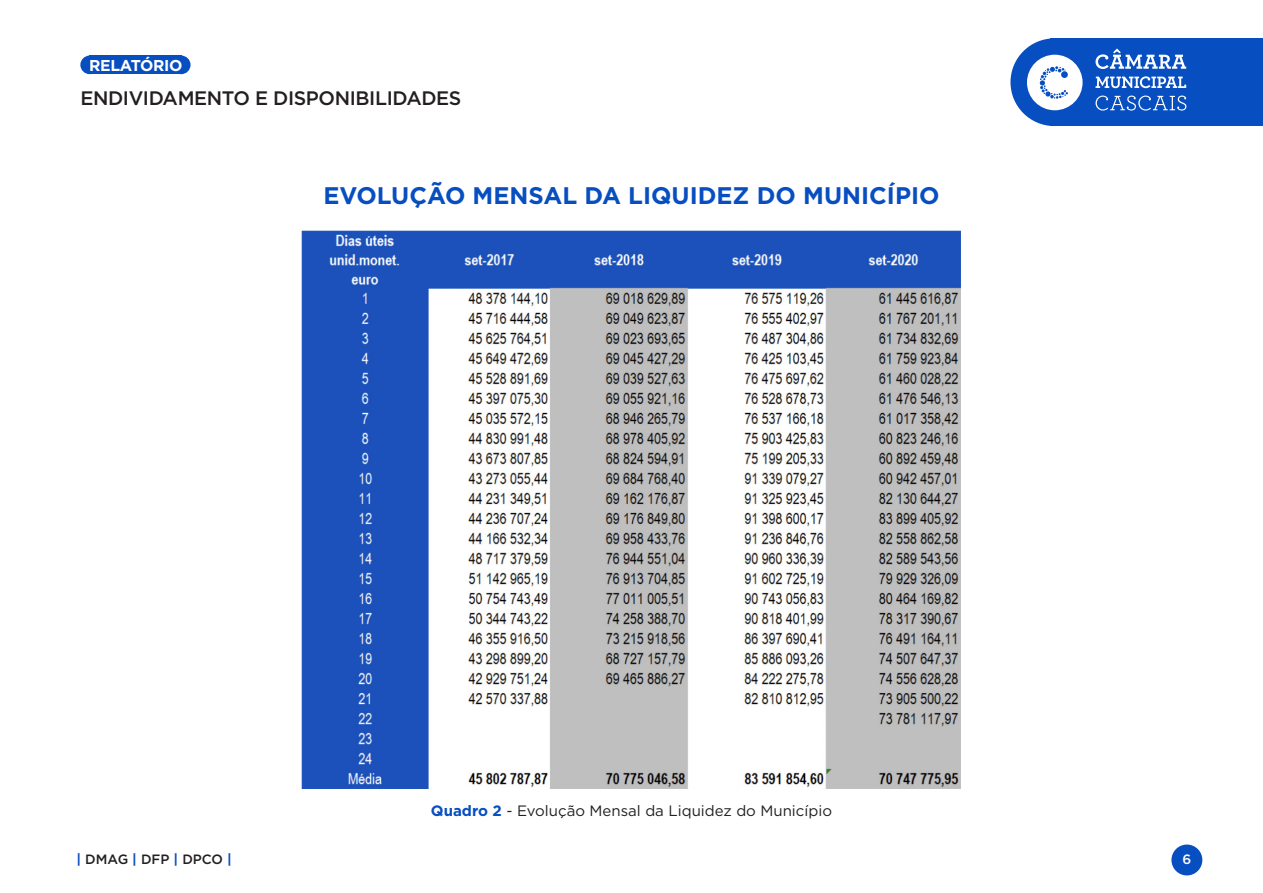
<style>
.page{position:relative;width:1263px;height:893px;background:#fff}
.page>*{position:absolute;margin:0;border:0;box-sizing:border-box;transform-origin:0 0}
.titulo{font:700 24px "Gotham";color:#074ec1}
.t1{font:500 19.5px "Gotham";letter-spacing:-.02em;color:#231f20}
.t2{font:700 15.75px "Gotham";letter-spacing:-.02em;color:#fff}
.texto{font:15px "Gotham";color:#231f20}
.t3{font:500 13.5px "Gotham";color:#231f20}
.t4{font:500 13.5px "Gotham";color:#fff}
.s1{font-weight:700;color:#074ec1}
</style>
<div class="page">
<img style="left:301px;top:230px;width:660px;height:559px">
<div style="left:1171px;top:844px;width:31px;height:31px;background:#074ec1;border-radius:50%"></div>
<div style="left:1051px;top:38px;width:212px;height:88px;background:#074ec1"></div>
<div style="left:1010px;top:38px;width:88px;height:88px;background:#074ec1;border-radius:50%"></div>
<div style="left:89px;top:56px;width:92px;height:18px;background:#074ec1"></div>
<div style="left:80px;top:56px;width:19px;height:18px;background:#074ec1;border-radius:50%"></div>
<div style="left:172px;top:56px;width:19px;height:18px;background:#074ec1;border-radius:50%"></div>
<svg style="left:1095px;top:49px;width:91px;height:20px"></svg>
<svg style="left:1095px;top:96px;width:91px;height:15px"></svg>
<svg style="left:1095px;top:76px;width:91px;height:12px"></svg>
<svg style="left:1027px;top:55px;width:55px;height:55px"></svg>
<p class="t2" style="left:89px;top:55px;width:95px">RELATÓRIO</p>
<p class="t1" style="left:80px;top:85px;width:383px">ENDIVIDAMENTO E DISPONIBILIDADES</p>
<p class="titulo" style="left:323px;top:180px;width:617px">EVOLUÇÃO MENSAL DA LIQUIDEZ DO MUNICÍPIO</p>
<p class="texto" style="left:431px;top:801px;width:403px"><span class="s1">Quadro 2</span> - Evolução Mensal da Liquidez do Município</p>
<p class="t3" style="left:77px;top:850px;width:157px"><span class="s1">|</span> DMAG <span class="s1">|</span> DFP <span class="s1">|</span> DPCO <span class="s1">|</span></p>
<p class="t4" style="left:1182px;top:850px;width:10px">6</p>
</div>
